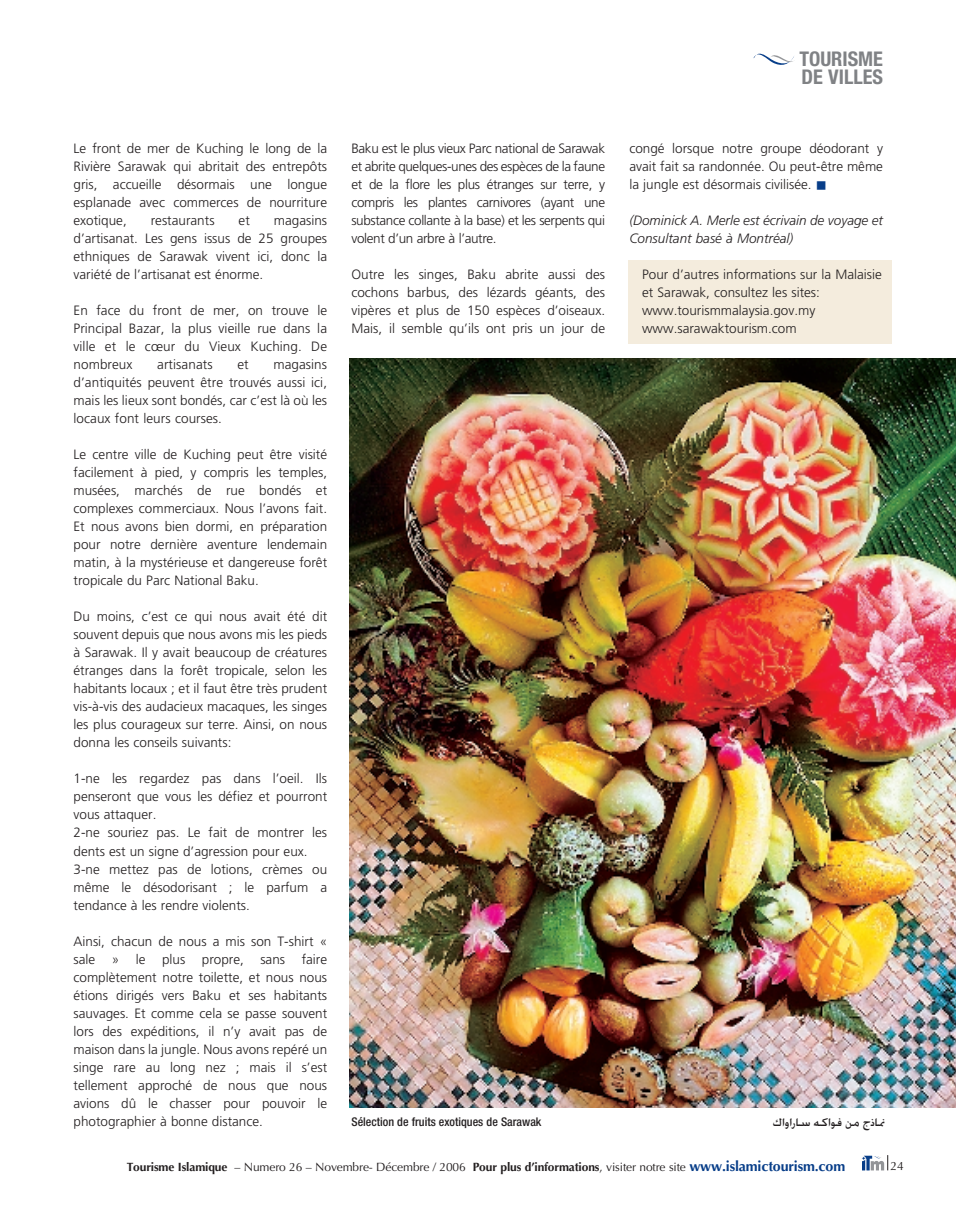
<style>
.page{position:relative;width:956px;height:1211px;background:#fff}
.page>*{position:absolute;margin:0;border:0;box-sizing:border-box;transform-origin:0 0}
.t1{font:700 condensed 20.25px/18px "Helvetica Neue";color:#808285}
.t2{font:300 13.5px/18px "Frutiger";color:#231f20;text-align:justify}
.t3{font:italic 300 13.5px/18px "Frutiger";color:#231f20}
.t4{font:500 13.5px "A Xt Advertising";color:#231f20}
.t5{font:12px "Optima";letter-spacing:-.01em;color:#231f20}
.t6{font:500 condensed 12px "Helvetica Neue";color:#231f20}
.s1{font-weight:700}
.s2{font-weight:700;font-size:14.25px;color:#083e89}
</style>
<div class="page">
<div style="left:628px;top:260px;width:263px;height:84px;background:#f4ecdd"></div>
<svg style="left:862px;top:1155px;width:26px;height:15px"></svg>
<img style="left:350px;top:358px;width:605px;height:749px">
<svg style="left:753px;top:54px;width:41px;height:11px"></svg>
<h1 class="t1" style="left:799px;top:52px;width:85px">TOURISME<br>DE VILLES</h1>
<p class="t2" style="left:73px;top:141px;width:255px">Le front de mer de Kuching le long de la Rivière Sarawak qui abritait des entrepôts gris, accueille désormais une longue esplanade avec commerces de nourriture exotique,</p>
<p class="t2" style="left:629px;top:140px;width:255px">congé lorsque notre groupe déodorant y avait fait sa randonnée. Ou peut-être même la jungle est désormais civilisée.</p>
<p class="t3" style="left:629px;top:213px;width:255px">(Dominick A. Merle est écrivain de voyage et<br>Consultant basé à Montréal)</p>
<p class="t2" style="left:642px;top:267px;width:241px;text-align:left">Pour d’autres informations sur la Malaisie et Sarawak, consultez les sites: www.tourismmalaysia.gov.my www.sarawaktourism.com</p>
<p class="t2" style="left:351px;top:140px;width:255px">Baku est le plus vieux Parc national de Sarawak et abrite quelques-unes des espèces de la faune et de la flore les plus étranges sur terre, y compris les plantes carnivores (ayant une substance collante à la base) et les serpents qui volent d’un arbre à l’autre.</p>
<p class="t2" style="left:351px;top:266px;width:255px">Outre les singes, Baku abrite aussi des cochons barbus, des lézards géants, des vipères et plus de 150 espèces d’oiseaux.<br>Mais, il semble qu’ils ont pris un jour de</p>
<p class="t2" style="left:73px;top:213px;width:255px;text-indent:200px">magasins d’artisanat. Les gens issus de 25 groupes ethniques de Sarawak vivent ici, donc la variété de l’artisanat est énorme.</p>
<p class="t2" style="left:73px;top:303px;width:255px">En face du front de mer, on trouve le Principal Bazar, la plus vieille rue dans la ville et le cœur du Vieux Kuching. De nombreux</p>
<p class="t2" style="left:151px;top:213px;width:65px">restaurants</p>
<p class="t2" style="left:239px;top:213px;width:13px">et</p>
<p class="t2" style="left:73px;top:357px;width:255px;text-indent:200px">magasins d’antiquités peuvent être trouvés aussi ici, mais les lieux sont bondés, car c’est là où les locaux font leurs courses.</p>
<p class="t2" style="left:73px;top:447px;width:255px">Le centre ville de Kuching peut être visité facilement à pied, y compris les temples, musées, marchés de rue bondés et complexes commerciaux. Nous l’avons fait.<br>Et nous avons bien dormi, en préparation pour notre dernière aventure lendemain matin, à la mystérieuse et dangereuse forêt tropicale du Parc National Baku.</p>
<p class="t2" style="left:73px;top:609px;width:255px">Du moins, c’est ce qui nous avait été dit souvent depuis que nous avons mis les pieds à Sarawak. Il y avait beaucoup de créatures étranges dans la forêt tropicale, selon les habitants locaux ; et il faut être très prudent vis-à-vis des audacieux macaques, les singes les plus courageux sur terre. Ainsi, on nous donna les conseils suivants:</p>
<p class="t2" style="left:73px;top:771px;width:255px;text-align:left">1-ne les regardez pas dans l’oeil. Ils penseront que vous les défiez et pourront vous attaquer.<br>2-ne souriez pas. Le fait de montrer les dents est un signe d’agression pour eux.<br>3-ne mettez pas de lotions, crèmes ou même le désodorisant ; le parfum a tendance à les rendre violents.</p>
<p class="t2" style="left:73px;top:933px;width:255px">Ainsi, chacun de nous a mis son T-shirt « sale » le plus propre, sans faire complètement notre toilette, et nous nous étions dirigés vers Baku et ses habitants sauvages. Et comme cela se passe souvent lors des expéditions, il n’y avait pas de maison dans la jungle. Nous avons repéré un singe rare au long nez ; mais il s’est tellement approché de nous que nous avions dû le chasser pour pouvoir le photographier à bonne distance.</p>
<p class="t2" style="left:157px;top:357px;width:57px">artisanats</p>
<p class="t2" style="left:237px;top:357px;width:13px">et</p>
<p class="t6" style="left:351px;top:1117px;width:191px">Sélection de fruits exotiques de Sarawak</p>
<p class="t4" style="left:773px;top:1113px;width:113px">∑GHGQÉ°S ¬CGƑA ØE ÊPÉ‰</p>
<p class="t5" style="left:127px;top:1161px;width:720px"><span class="s1">Tourisme Islamique</span> – Numero 26 – Novembre- Décembre / 2006 <span class="s1">Pour plus d’informations</span>, visiter notre site <span class="s2">www.islamictourism.com</span></p>
<p class="t5" style="left:890px;top:1161px;width:15px">24</p>
</div>
